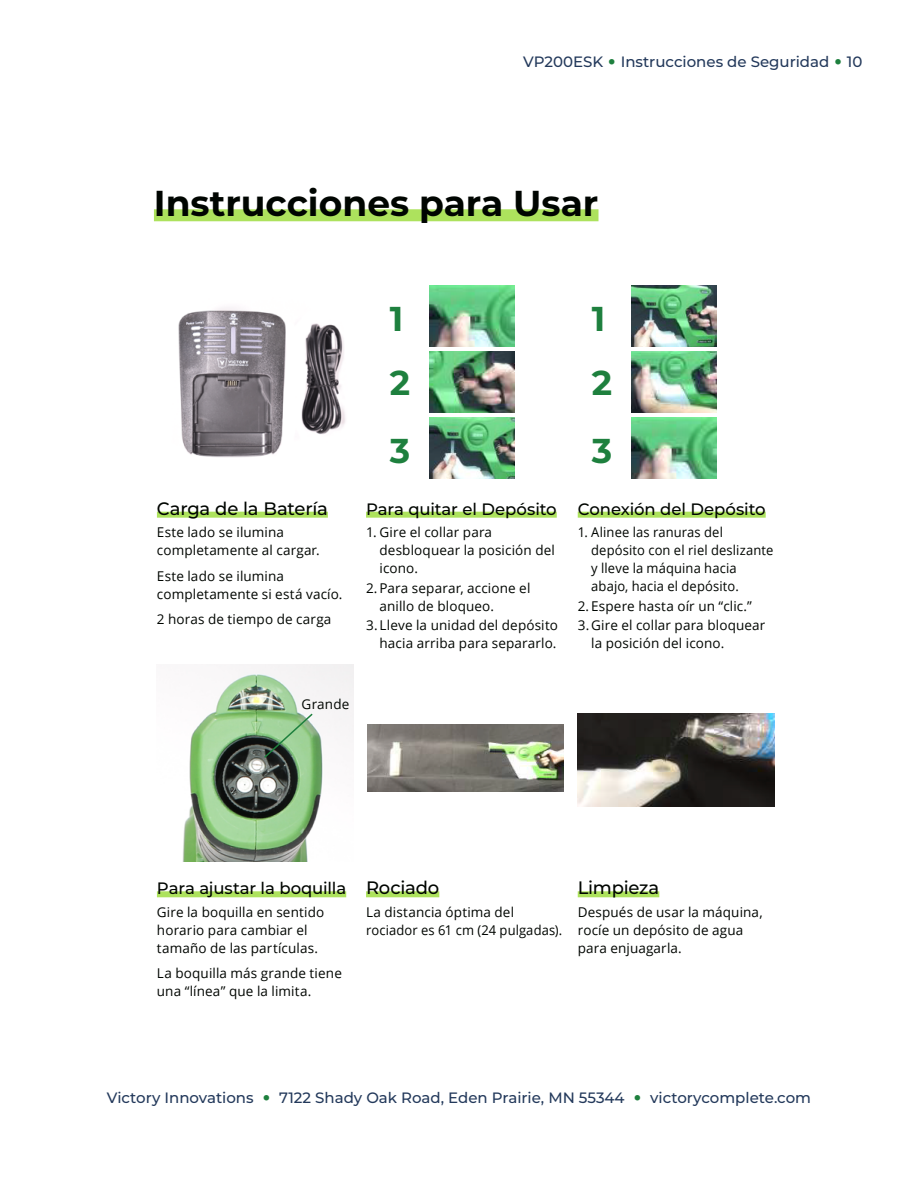
<style>
.page{position:relative;width:918px;height:1188px;background:#fff}
.page>*{position:absolute;margin:0;border:0;box-sizing:border-box;transform-origin:0 0}
.t1{font:700 36px "Montserrat";color:#000501}
.t2{font:700 34.5px "Montserrat";color:#1e803e}
.t3{font:500 18px "Montserrat";letter-spacing:-.015em;color:#000501}
.t4{font:500 16.5px "Montserrat";letter-spacing:-.005em;color:#000501}
.t5{font:500 15px "Montserrat";color:#23395b}
.t6{font:13.5px/18px "Open Sans";letter-spacing:.01em;color:#000501}
.t7{font:13.5px/18px "Open Sans";letter-spacing:.01em;color:#000501;scale:.96 1}
.s1{font-size:30px;color:#1e803e}
</style>
<div class="page">
<img style="left:178px;top:307px;width:168px;height:151px">
<div style="left:154px;top:209px;width:445px;height:12px;background:#ade25d"></div>
<div style="left:157px;top:512px;width:171px;height:6px;background:#ade25d"></div>
<div style="left:157px;top:891px;width:189px;height:6px;background:#ade25d"></div>
<div style="left:366px;top:512px;width:191px;height:6px;background:#ade25d"></div>
<div style="left:366px;top:891px;width:73px;height:6px;background:#ade25d"></div>
<div style="left:578px;top:512px;width:188px;height:6px;background:#ade25d"></div>
<div style="left:578px;top:891px;width:81px;height:6px;background:#ade25d"></div>
<img style="left:182px;top:664px;width:171px;height:198px">
<svg style="left:262px;top:712px;width:52px;height:47px;background:#81ad7d"></svg>
<img style="left:367px;top:725px;width:197px;height:66px">
<img style="left:578px;top:714px;width:196px;height:92px">
<img style="left:430px;top:286px;width:85px;height:60px">
<img style="left:631px;top:418px;width:85px;height:61px">
<img style="left:430px;top:352px;width:84px;height:61px">
<img style="left:631px;top:352px;width:85px;height:61px">
<img style="left:430px;top:418px;width:85px;height:61px">
<img style="left:631px;top:286px;width:85px;height:60px">
<p class="t5" style="left:523px;top:51px;width:341px">VP200ESK <span class="s1">•</span> Instrucciones de Seguridad <span class="s1">•</span> 10</p>
<h1 class="t1" style="left:154px;top:177px;width:446px">Instrucciones para Usar</h1>
<h2 class="t2" style="left:390px;top:293px;width:15px">1</h2>
<h2 class="t2" style="left:592px;top:293px;width:15px">1</h2>
<h2 class="t2" style="left:390px;top:358px;width:22px">2</h2>
<h2 class="t2" style="left:592px;top:358px;width:22px">2</h2>
<h3 class="t3" style="left:157px;top:496px;width:172px">Carga de la Batería</h3>
<p class="t6" style="left:157px;top:523px;width:164px">Este lado se ilumina completamente al cargar.</p>
<p class="t6" style="left:157px;top:566px;width:187px">Este lado se ilumina completamente si está vacío.</p>
<p class="t6" style="left:157px;top:610px;width:176px">2 horas de tiempo de carga</p>
<h2 class="t2" style="left:390px;top:425px;width:22px">3</h2>
<h2 class="t2" style="left:592px;top:425px;width:22px">3</h2>
<p class="t4" style="left:366px;top:497px;width:192px">Para quitar el Depósito</p>
<p class="t6" style="left:380px;top:523px;width:177px;text-indent:-14px">1. Gire el collar para desbloquear la posición del icono.</p>
<p class="t6" style="left:380px;top:578px;width:152px;text-indent:-14px">2.Para separar, accione el anillo de bloqueo.</p>
<p class="t6" style="left:366px;top:616px;width:193px;text-align:right">3. Lleve la unidad del depósito hacia arriba para separarlo.</p>
<p class="t4" style="left:578px;top:497px;width:189px">Conexión del Depósito</p>
<p class="t7" style="left:591px;top:523px;width:191px;text-indent:-14px">1. Alinee las ranuras del depósito con el riel deslizante y lleve la máquina hacia abajo, hacia el depósito.</p>
<p class="t6" style="left:578px;top:596px;width:189px;line-height:19.5px">2. Espere hasta oír un “clic.”<br>3.Gire el collar para bloquear</p>
<p class="t6" style="left:591px;top:634px;width:135px">la posición del icono.</p>
<p class="t6" style="left:302px;top:695px;width:49px">Grande</p>
<p class="t4" style="left:157px;top:877px;width:191px">Para ajustar la boquilla</p>
<p class="t6" style="left:157px;top:903px;width:169px">Gire la boquilla en sentido horario para cambiar el tamaño de las partículas.</p>
<p class="t6" style="left:157px;top:964px;width:186px">La boquilla más grande tiene una “línea” que la limita.</p>
<h3 class="t3" style="left:366px;top:875px;width:75px">Rociado</h3>
<p class="t6" style="left:366px;top:903px;width:198px">La distancia óptima del rociador es 61 cm (24 pulgadas).</p>
<h3 class="t3" style="left:578px;top:875px;width:83px">Limpieza</h3>
<p class="t6" style="left:578px;top:903px;width:186px">Después de usar la máquina, rocíe un depósito de agua para enjuagarla.</p>
<p class="t5" style="left:107px;top:1087px;width:706px">Victory Innovations <span class="s1">•</span> 7122 Shady Oak Road, Eden Prairie, MN 55344 <span class="s1">•</span> victorycomplete.com</p>
</div>
